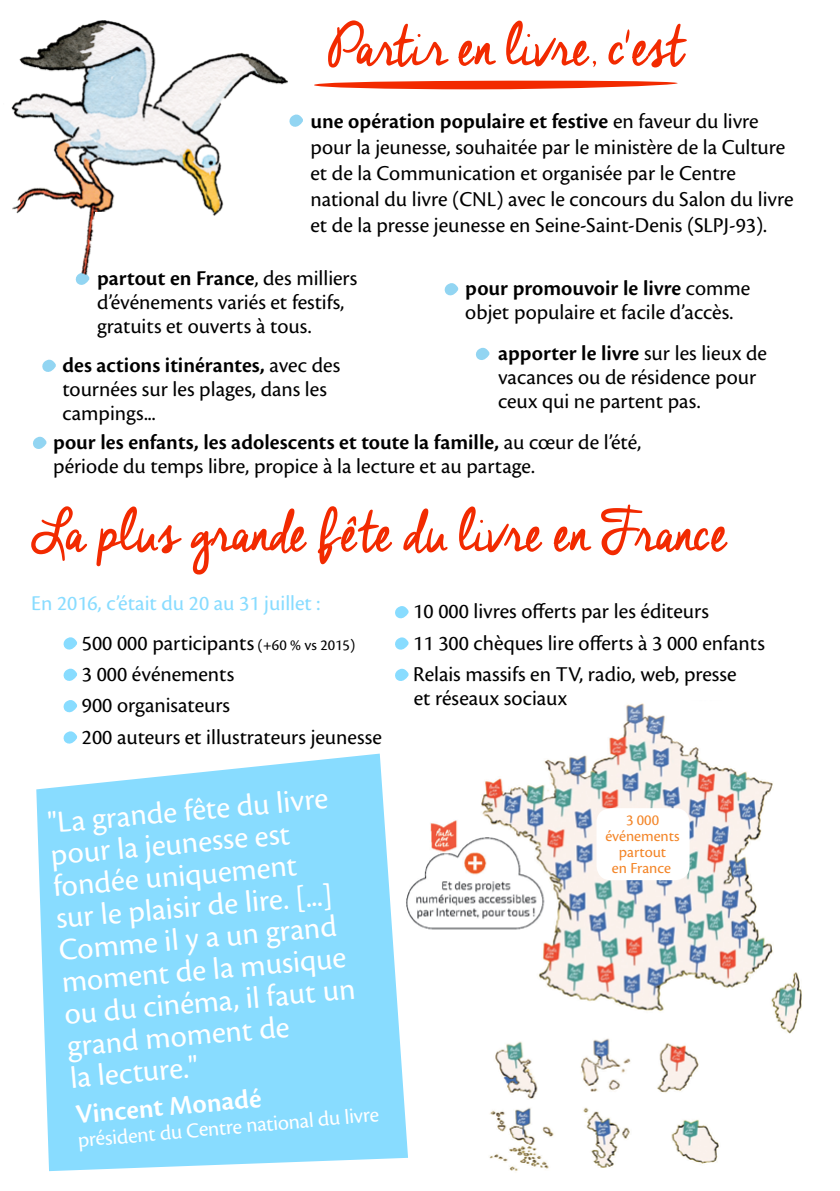
<style>
.page{position:relative;width:840px;height:1191px;background:#fff}
.page>*{position:absolute;margin:0;border:0;box-sizing:border-box;transform-origin:0 0}
.t1{font:72px "Cheddar Jack";letter-spacing:-.02em;color:#f22a00}
.t2{font:32px/32px "Cronos Pro";color:#fff}
.t3{font:600 28px "Cronos Pro";color:#fff}
.t4{font:22px/24px "Cronos Pro";color:#000}
.t5{font:22px "Cronos Pro";color:#fff}
.t6{font:22px "Cronos Pro";color:#88dcff}
.t7{font:16px/16px "Cronos Pro";color:#f38528;text-align:center}
.s1{font-weight:600}
.s2{font-size:16px}
</style>
<div class="page">
<img style="left:408px;top:703px;width:394px;height:468px">
<div style="left:396px;top:956px;width:88px;height:203px;background:#fff"></div>
<svg style="left:63px;top:637px;width:14px;height:13px"></svg>
<svg style="left:63px;top:668px;width:14px;height:13px"></svg>
<svg style="left:63px;top:700px;width:14px;height:13px"></svg>
<svg style="left:63px;top:731px;width:14px;height:13px"></svg>
<svg style="left:395px;top:606px;width:14px;height:13px"></svg>
<svg style="left:395px;top:637px;width:14px;height:13px"></svg>
<svg style="left:395px;top:668px;width:14px;height:13px"></svg>
<div style="left:722px;top:689px;width:86px;height:51px;background:#fff"></div>
<div style="left:376px;top:940px;width:45px;height:205px;background:#fff"></div>
<svg style="left:36px;top:753px;width:372px;height:418px;background:#94dffe"></svg>
<svg style="left:33px;top:436px;width:14px;height:13px"></svg>
<svg style="left:476px;top:347px;width:14px;height:13px"></svg>
<svg style="left:42px;top:359px;width:14px;height:13px"></svg>
<svg style="left:444px;top:283px;width:15px;height:13px"></svg>
<svg style="left:295px;top:114px;width:8px;height:13px"></svg>
<div style="left:596px;top:808px;width:93px;height:72px;background:#fff;border-radius:14px"></div>
<svg style="left:314px;top:80px;width:363px;height:9px"></svg>
<img style="left:11px;top:20px;width:284px;height:265px">
<div style="left:95px;top:213px;width:65px;height:66px;background:#fff"></div>
<p class="t1" style="left:328px;top:6px;width:362px">Partir en livre, c'est</p>
<p class="t4" style="left:310px;top:108px;width:484px;line-height:26px"><span class="s1">une opération populaire et festive</span> en faveur du livre pour la jeunesse, souhaitée par le ministère de la Culture et de la Communication et organisée par le Centre national du livre (CNL) avec le concours du Salon du livre et de la presse jeunesse en Seine-Saint-Denis (SLPJ-93).</p>
<p class="t4" style="left:97px;top:266px;width:262px"><span class="s1">partout en France</span>, des milliers d’événements variés et festifs, gratuits et ouverts à tous.</p>
<p class="t4" style="left:465px;top:276px;width:286px"><span class="s1">pour promouvoir le livre</span> comme objet populaire et facile d’accès.</p>
<p class="t4" style="left:62px;top:353px;width:279px"><span class="s1">des actions itinérantes,</span> avec des tournées sur les plages, dans les campings...</p>
<p class="t4" style="left:498px;top:341px;width:270px"><span class="s1">apporter le livre</span> sur les lieux de vacances ou de résidence pour ceux qui ne partent pas.</p>
<p class="t4" style="left:53px;top:430px;width:589px"><span class="s1">pour les enfants, les adolescents et toute la famille,</span> au cœur de l’été, période du temps libre, propice à la lecture et au partage.</p>
<p class="t1" style="left:31px;top:492px;width:697px">La plus grande fête du livre en France</p>
<p class="t4" style="left:413px;top:599px;width:297px">10 000 livres offerts par les éditeurs</p>
<p class="t4" style="left:413px;top:631px;width:353px">11 300 chèques lire offerts à 3 000 enfants</p>
<p class="t4" style="left:413px;top:662px;width:325px">Relais massifs en TV, radio, web, presse et réseaux sociaux</p>
<p class="t6" style="left:31px;top:590px;width:290px">En 2016, c’était du 20 au 31 juillet :</p>
<p class="t4" style="left:82px;top:631px;width:275px">500 000 participants <span class="s2">(+60 % vs 2015)</span></p>
<p class="t4" style="left:82px;top:662px;width:154px">3 000 événements</p>
<p class="t4" style="left:82px;top:693px;width:150px">900 organisateurs</p>
<p class="t4" style="left:82px;top:725px;width:301px">200 auteurs et illustrateurs jeunesse</p>
<p class="t2" style="left:46px;top:807px;width:293px;rotate:-5deg">"La grande fête du livre pour la jeunesse est fondée uniquement<br>sur le plaisir de lire. [...]<br>Comme il y a un grand moment de la musique ou du cinéma, il faut un grand moment de<br>la lecture."</p>
<p class="t3" style="left:74px;top:1098px;width:188px;rotate:-5deg">Vincent Monadé</p>
<p class="t5" style="left:77px;top:1127px;width:304px;rotate:-5deg">président du Centre national du livre</p>
<p class="t7" style="left:605px;top:811px;width:76px">3 000 événements partout<br>en France</p>
</div>
